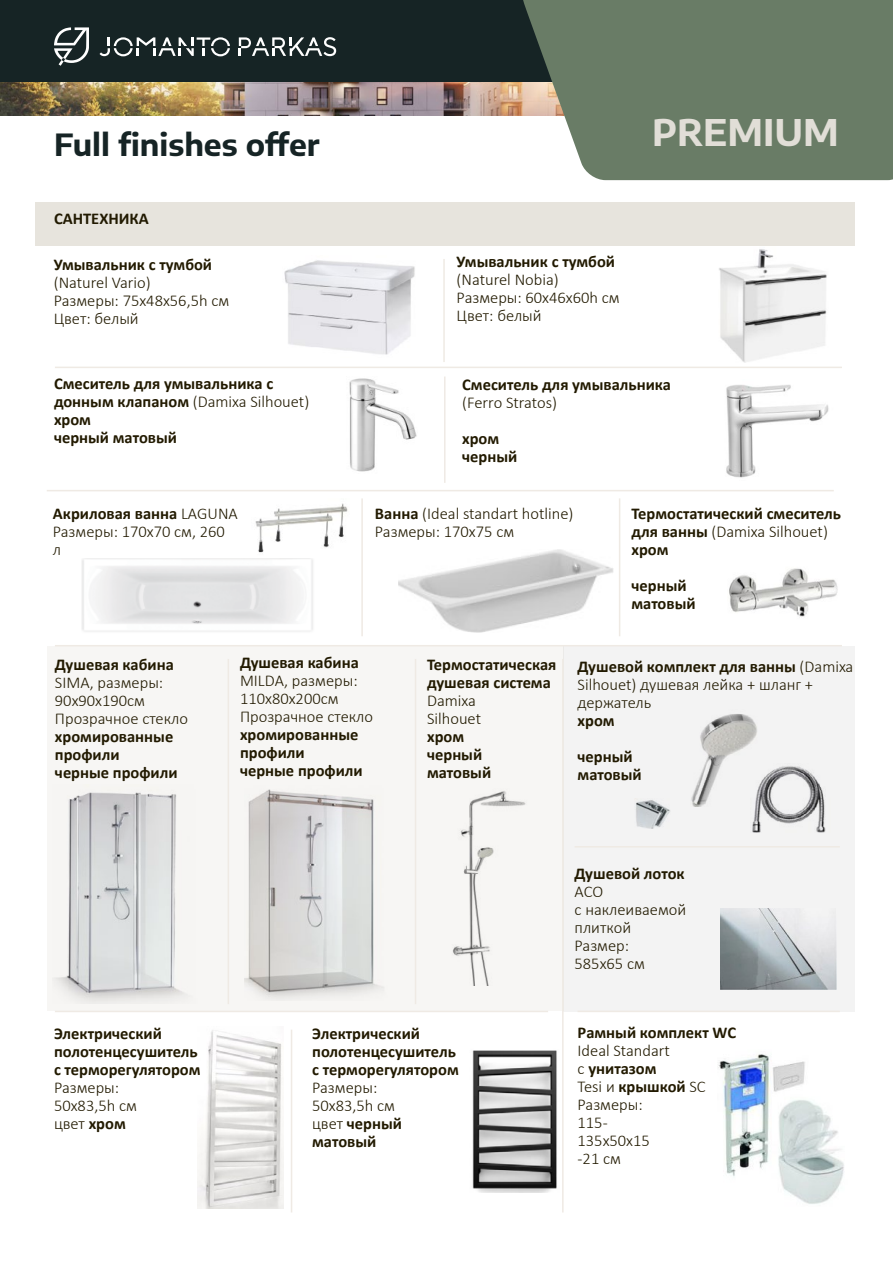
<style>
.page{position:relative;width:893px;height:1263px;background:#fff}
.page>*{position:absolute;margin:0;border:0;box-sizing:border-box;transform-origin:0 0}
.t1{font:700 36px "Encode Sans Semi Expanded";color:#e1ded7}
.t2{font:700 30px "Encode Sans Semi Expanded";color:#162425}
.t3{font:300 16.5px/18px "Calibri";color:#221a01}
.t4{font:700 16.5px/18px "Calibri";color:#221a01}
.s1{font-weight:300}
.s2{font-weight:700}
</style>
<div class="page">
<img style="left:472px;top:1050px;width:85px;height:143px">
<div style="left:47px;top:646px;width:517px;height:365px;background:#f7f6f4"></div>
<div style="left:564px;top:646px;width:291px;height:366px;background:#f3f3f3"></div>
<img style="left:255px;top:503px;width:93px;height:50px">
<div style="left:35px;top:202px;width:820px;height:44px;background:#e7e4dd"></div>
<img style="left:719px;top:249px;width:108px;height:113px">
<img style="left:284px;top:260px;width:131px;height:95px">
<img style="left:729px;top:568px;width:109px;height:49px">
<img style="left:636px;top:800px;width:34px;height:29px">
<img style="left:349px;top:378px;width:68px;height:94px">
<img style="left:726px;top:385px;width:103px;height:93px">
<img style="left:82px;top:558px;width:231px;height:74px">
<img style="left:399px;top:550px;width:214px;height:83px">
<hr style="left:55px;top:645px;width:787px;height:1px;background:#efeae4">
<hr style="left:55px;top:1011px;width:493px;height:1px;background:#efeae4">
<hr style="left:575px;top:846px;width:265px;height:1px;background:#efeae4">
<hr style="left:55px;top:367px;width:787px;height:1px;background:#efeae4">
<hr style="left:47px;top:490px;width:787px;height:1px;background:#efeae4">
<hr style="left:443px;top:259px;width:2px;height:103px;background:#efeae4">
<hr style="left:444px;top:376px;width:2px;height:107px;background:#efeae4">
<hr style="left:562px;top:659px;width:2px;height:553px;background:#efeae4">
<hr style="left:291px;top:1030px;width:1px;height:182px;background:#efeae4">
<hr style="left:228px;top:659px;width:1px;height:345px;background:#efeae4">
<hr style="left:415px;top:659px;width:1px;height:345px;background:#efeae4">
<hr style="left:361px;top:498px;width:2px;height:138px;background:#efeae4">
<hr style="left:619px;top:498px;width:1px;height:138px;background:#efeae4">
<img style="left:245px;top:789px;width:139px;height:210px">
<img style="left:55px;top:792px;width:129px;height:210px">
<img style="left:453px;top:791px;width:73px;height:195px">
<img style="left:197px;top:1030px;width:87px;height:179px">
<img style="left:718px;top:1054px;width:126px;height:150px">
<img style="left:721px;top:908px;width:116px;height:81px">
<img style="left:691px;top:714px;width:66px;height:93px">
<img style="left:751px;top:763px;width:75px;height:70px">
<hr style="left:578px;top:1011px;width:262px;height:1px;background:#efeae4">
<img style="left:0;top:81px;width:520px;height:34px">
<div style="left:0;top:0;width:893px;height:81px;background:#162425"></div>
<svg style="left:520px;top:0;width:373px;height:180px;background:#71826e"></svg>
<svg style="left:54px;top:27px;width:35px;height:39px"></svg>
<svg style="left:239px;top:37px;width:97px;height:19px"></svg>
<svg style="left:100px;top:37px;width:130px;height:19px"></svg>
<h2 class="t2" style="left:54px;top:120px;width:267px">Full finishes offer</h2>
<h1 class="t1" style="left:652px;top:103px;width:188px">PREMIUM</h1>
<p class="t4" style="left:54px;top:209px;width:96px">САНТЕХНИКА</p>
<p class="t4" style="left:54px;top:256px;width:160px">Умывальник с тумбой</p>
<p class="t3" style="left:54px;top:274px;width:177px">(Naturel Vario)<br>Размеры: 75х48х56,5h см<br>Цвет: белый</p>
<p class="t4" style="left:54px;top:374px;width:257px">Смеситель для умывальника с донным клапаном <span class="s1">(Damixa Silhouet) </span>хром<br>черный матовый</p>
<p class="t4" style="left:457px;top:253px;width:160px">Умывальник с тумбой</p>
<p class="t3" style="left:457px;top:271px;width:165px">(Naturel Nobia)<br>Размеры: 60х46х60h см<br>Цвет: белый</p>
<p class="t4" style="left:462px;top:376px;width:210px">Смеситель для умывальника</p>
<p class="t3" style="left:462px;top:394px;width:96px">(Ferro Stratos)</p>
<p class="t4" style="left:462px;top:430px;width:57px">хром черный</p>
<p class="t3" style="left:53px;top:505px;width:186px"><span class="s2">Акриловая ванна</span> LAGUNA<br>Размеры: 170х70 см, 260<br>л</p>
<p class="t3" style="left:375px;top:505px;width:200px"><span class="s2">Ванна</span> (Ideal standart hotline)<br>Размеры: 170х75 см</p>
<p class="t4" style="left:631px;top:504px;width:211px">Термостатический смеситель для ванны <span class="s1">(Damixa Silhouet) </span>хром</p>
<p class="t4" style="left:631px;top:576px;width:66px">черный матовый</p>
<p class="t4" style="left:55px;top:655px;width:120px">Душевая кабина</p>
<p class="t3" style="left:55px;top:673px;width:135px">SIMA, размеры:<br>90х90х190см<br>Прозрачное стекло</p>
<p class="t4" style="left:55px;top:727px;width:124px">хромированные профили черные профили</p>
<p class="t4" style="left:54px;top:1024px;width:148px">Электрический полотенцесушитель с терморегулятором</p>
<p class="t3" style="left:54px;top:1078px;width:84px">Размеры:<br>50х83,5h см цвет <span class="s2">хром</span></p>
<p class="t4" style="left:240px;top:653px;width:120px">Душевая кабина</p>
<p class="t3" style="left:240px;top:671px;width:135px">MILDA, размеры:<br>110х80х200см<br>Прозрачное стекло</p>
<p class="t4" style="left:240px;top:725px;width:124px">хромированные профили черные профили</p>
<p class="t4" style="left:427px;top:655px;width:131px">Термостатическая душевая система</p>
<p class="t3" style="left:427px;top:691px;width:56px">Damixa<br>Silhouet</p>
<p class="t4" style="left:427px;top:727px;width:66px">хром черный матовый</p>
<p class="t3" style="left:578px;top:658px;width:277px"><span class="s2">Душевой комплект для ванны</span> (Damixa<br>Silhouet) душевая лейка + шланг + держатель</p>
<p class="t4" style="left:578px;top:703px;width:57px;line-height:36px">хром черный</p>
<p class="t4" style="left:578px;top:766px;width:66px">матовый</p>
<p class="t4" style="left:312px;top:1024px;width:148px">Электрический полотенцесушитель с терморегулятором</p>
<p class="t3" style="left:312px;top:1078px;width:91px">Размеры:<br>50х83,5h см цвет <span class="s2">черный матовый</span></p>
<p class="t4" style="left:575px;top:864px;width:112px">Душевой лоток</p>
<p class="t3" style="left:575px;top:882px;width:113px">АСО<br>с наклеиваемой плиткой<br>Размер:<br>585х65 см</p>
<p class="t4" style="left:578px;top:1023px;width:160px">Рамный комплект WC</p>
<p class="t3" style="left:578px;top:1041px;width:130px">Ideal Standart<br>c <span class="s2">унитазом<br></span>Tesi и <span class="s2">крышкой</span> SC<br>Размеры:<br>115-<br>135х50х15<br>-21 см</p>
</div>
